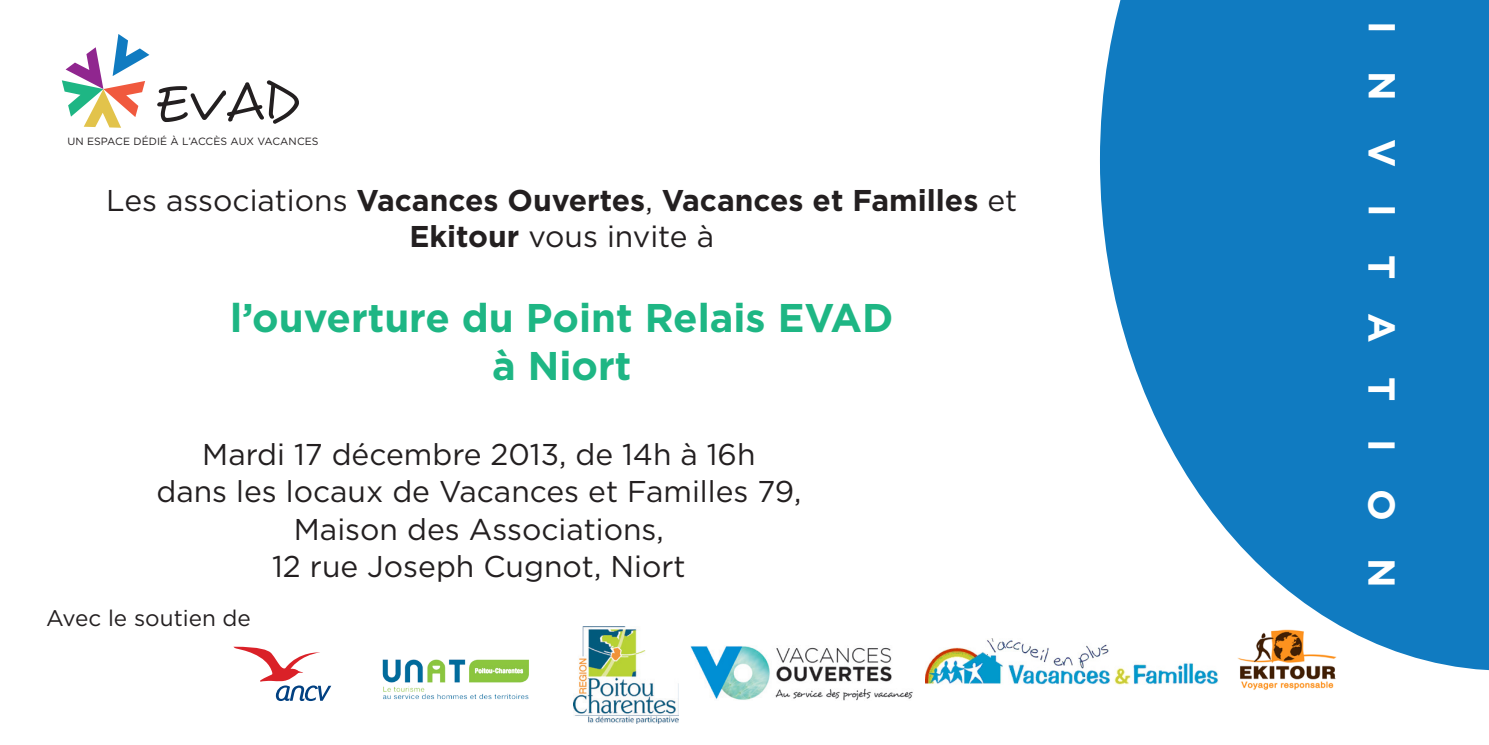
<style>
.page{position:relative;width:1489px;height:745px;background:#fff}
.page>*{position:absolute;margin:0;border:0;box-sizing:border-box;transform-origin:0 0}
.t1{font:53px "Desyrel";color:#231f20}
.t2{font:700 40px "Gotham";color:#1eb684}
.t3{font:700 37.5px "Gotham";letter-spacing:1em;color:#fff}
.t4{font:30px "Gotham";color:#231f20}
.t5{font:700 30px/36px "Gotham";color:#231f20;text-align:center}
.t6{font:22.5px "Gotham";color:#231f20}
.t7{font:10.5px "Gotham HTF";letter-spacing:.01em;color:#231f20}
.s1{font-weight:400}
</style>
<div class="page">
<img style="left:382px;top:659px;width:147px;height:41px">
<img style="left:925px;top:638px;width:293px;height:47px">
<img style="left:690px;top:646px;width:223px;height:54px">
<img style="left:573px;top:626px;width:105px;height:97px">
<img style="left:1240px;top:670px;width:96px;height:20px">
<svg style="left:62px;top:34px;width:87px;height:94px"></svg>
<svg style="left:1099px;top:0;width:389px;height:670px;fill:#107bc1"></svg>
<svg style="left:233px;top:646px;width:98px;height:54px"></svg>
<p class="t1" style="left:153px;top:71px;width:147px">EVAD</p>
<p class="t7" style="left:67px;top:136px;width:253px">UN ESPACE DÉDIÉ À L’ACCÈS AUX VACANCES</p>
<p class="t5" style="left:106px;top:182px;width:912px"><span class="s1">Les associations</span> Vacances Ouvertes<span class="s1">,</span> Vacances et Familles <span class="s1">et<br></span>Ekitour <span class="s1">vous invite à</span></p>
<p class="t2" style="left:230px;top:294px;width:665px">l’ouverture du Point Relais EVAD</p>
<p class="t2" style="left:492px;top:342px;width:141px">à Niort</p>
<p class="t4" style="left:202px;top:437px;width:554px">Mardi 17 décembre 2013, de 14h à 16h</p>
<p class="t4" style="left:156px;top:474px;width:646px">dans les locaux de Vacances et Familles 79,</p>
<p class="t4" style="left:294px;top:512px;width:371px">Maison des Associations,</p>
<p class="t4" style="left:272px;top:549px;width:415px">12 rue Joseph Cugnot, Niort</p>
<p class="t6" style="left:46px;top:605px;width:206px">Avec le soutien de</p>
<p class="t3" style="left:1403px;top:21px;width:568px;rotate:90deg">INVITATION</p>
</div>
